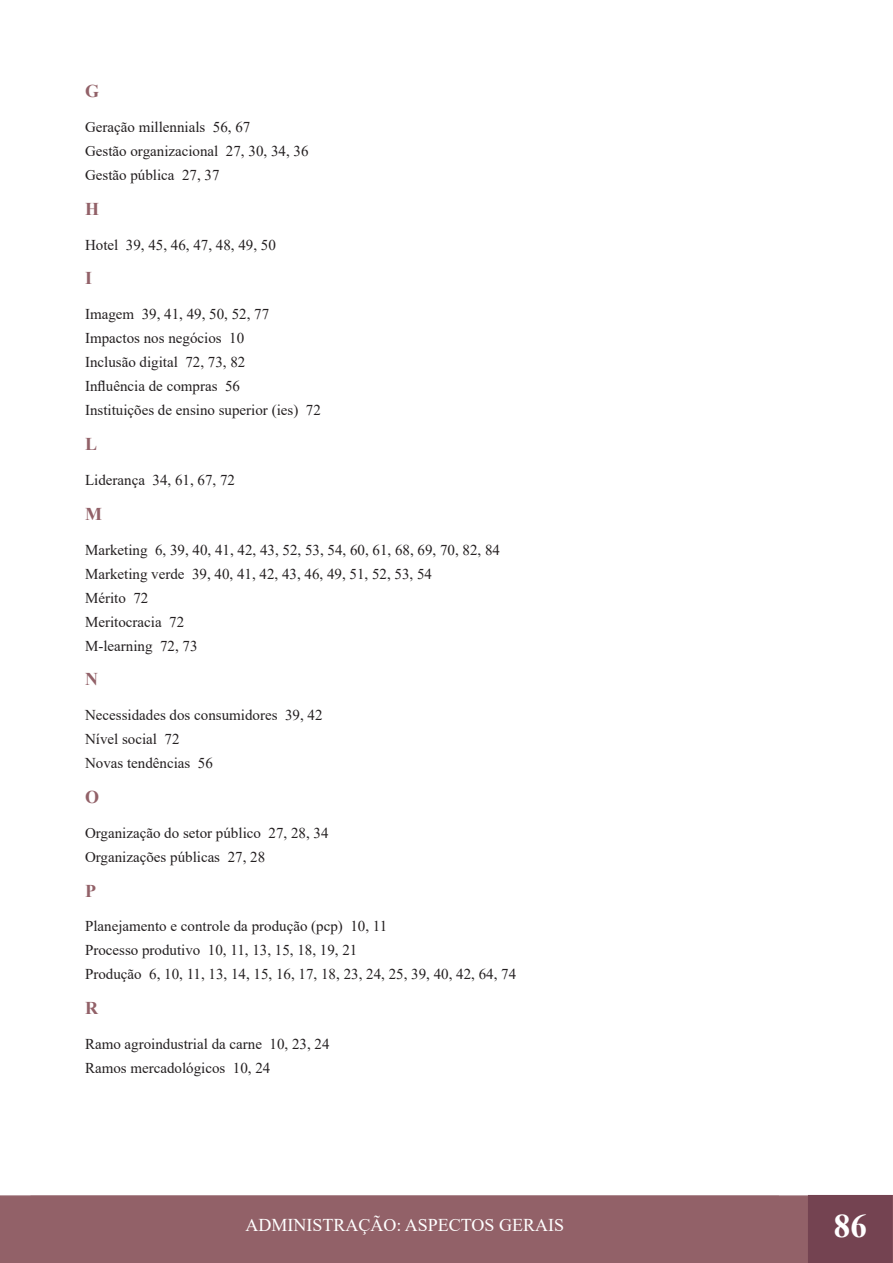
<style>
.page{position:relative;width:893px;height:1263px;background:#fff}
.page>*{position:absolute;margin:0;border:0;box-sizing:border-box;transform-origin:0 0}
.t1{font:700 33px "Times New Roman";color:#fff}
.t2{font:18px "Times New Roman";color:#fff}
.t3{font:700 18px "Times New Roman";color:#926168}
.t4{font:15px "Times New Roman";color:#231f20}
</style>
<div class="page">
<div style="left:0;top:1195px;width:810px;height:68px;background:#926168;border:2px solid #926168"></div>
<div style="left:809px;top:1196px;width:83px;height:66px;background:#744351"></div>
<div style="left:808px;top:1195px;width:85px;height:68px;border:2px solid #744351"></div>
<svg style="left:892px;top:1195px;width:1px;height:68px"></svg>
<p class="t3" style="left:85px;top:78px;width:16px">G</p>
<p class="t4" style="left:85px;top:116px;width:167px">Geração millennials 56, 67</p>
<p class="t4" style="left:85px;top:140px;width:225px">Gestão organizacional 27, 30, 34, 36</p>
<p class="t4" style="left:85px;top:164px;width:136px">Gestão pública 27, 37</p>
<p class="t3" style="left:85px;top:196px;width:16px">H</p>
<p class="t4" style="left:85px;top:234px;width:192px">Hotel 39, 45, 46, 47, 48, 49, 50</p>
<p class="t3" style="left:85px;top:265px;width:9px">I</p>
<p class="t4" style="left:85px;top:304px;width:186px">Imagem 39, 41, 49, 50, 52, 77</p>
<p class="t4" style="left:85px;top:328px;width:161px">Impactos nos negócios 10</p>
<p class="t4" style="left:85px;top:352px;width:162px">Inclusão digital 72, 73, 82</p>
<p class="t4" style="left:85px;top:376px;width:156px">Influência de compras 56</p>
<p class="t4" style="left:85px;top:400px;width:237px">Instituições de ensino superior (ies) 72</p>
<p class="t3" style="left:85px;top:431px;width:14px">L</p>
<p class="t4" style="left:85px;top:469px;width:151px">Liderança 34, 61, 67, 72</p>
<p class="t3" style="left:85px;top:501px;width:18px">M</p>
<p class="t4" style="left:85px;top:539px;width:416px">Marketing 6, 39, 40, 41, 42, 43, 52, 53, 54, 60, 61, 68, 69, 70, 82, 84</p>
<p class="t4" style="left:85px;top:563px;width:349px">Marketing verde 39, 40, 41, 42, 43, 46, 49, 51, 52, 53, 54</p>
<p class="t4" style="left:85px;top:587px;width:65px">Mérito 72</p>
<p class="t4" style="left:85px;top:611px;width:101px">Meritocracia 72</p>
<p class="t4" style="left:85px;top:635px;width:114px">M-learning 72, 73</p>
<p class="t3" style="left:85px;top:666px;width:14px">N</p>
<p class="t4" style="left:85px;top:704px;width:239px">Necessidades dos consumidores 39, 42</p>
<p class="t4" style="left:85px;top:728px;width:96px">Nível social 72</p>
<p class="t4" style="left:85px;top:752px;width:129px">Novas tendências 56</p>
<p class="t3" style="left:85px;top:784px;width:16px">O</p>
<p class="t4" style="left:85px;top:822px;width:245px">Organização do setor público 27, 28, 34</p>
<p class="t4" style="left:85px;top:846px;width:182px">Organizações públicas 27, 28</p>
<p class="t3" style="left:85px;top:877px;width:12px">P</p>
<p class="t4" style="left:85px;top:916px;width:304px">Planejamento e controle da produção (pcp) 10, 11</p>
<p class="t4" style="left:85px;top:940px;width:274px">Processo produtivo 10, 11, 13, 15, 18, 19, 21</p>
<p class="t4" style="left:85px;top:964px;width:433px">Produção 6, 10, 11, 13, 14, 15, 16, 17, 18, 23, 24, 25, 39, 40, 42, 64, 74</p>
<p class="t3" style="left:85px;top:995px;width:14px">R</p>
<p class="t4" style="left:85px;top:1033px;width:246px">Ramo agroindustrial da carne 10, 23, 24</p>
<p class="t4" style="left:85px;top:1057px;width:187px">Ramos mercadológicos 10, 24</p>
<p class="t2" style="left:245px;top:1212px;width:320px">ADMINISTRAÇÃO: ASPECTOS GERAIS</p>
<h1 class="t1" style="left:834px;top:1202px;width:34px">86</h1>
</div>
